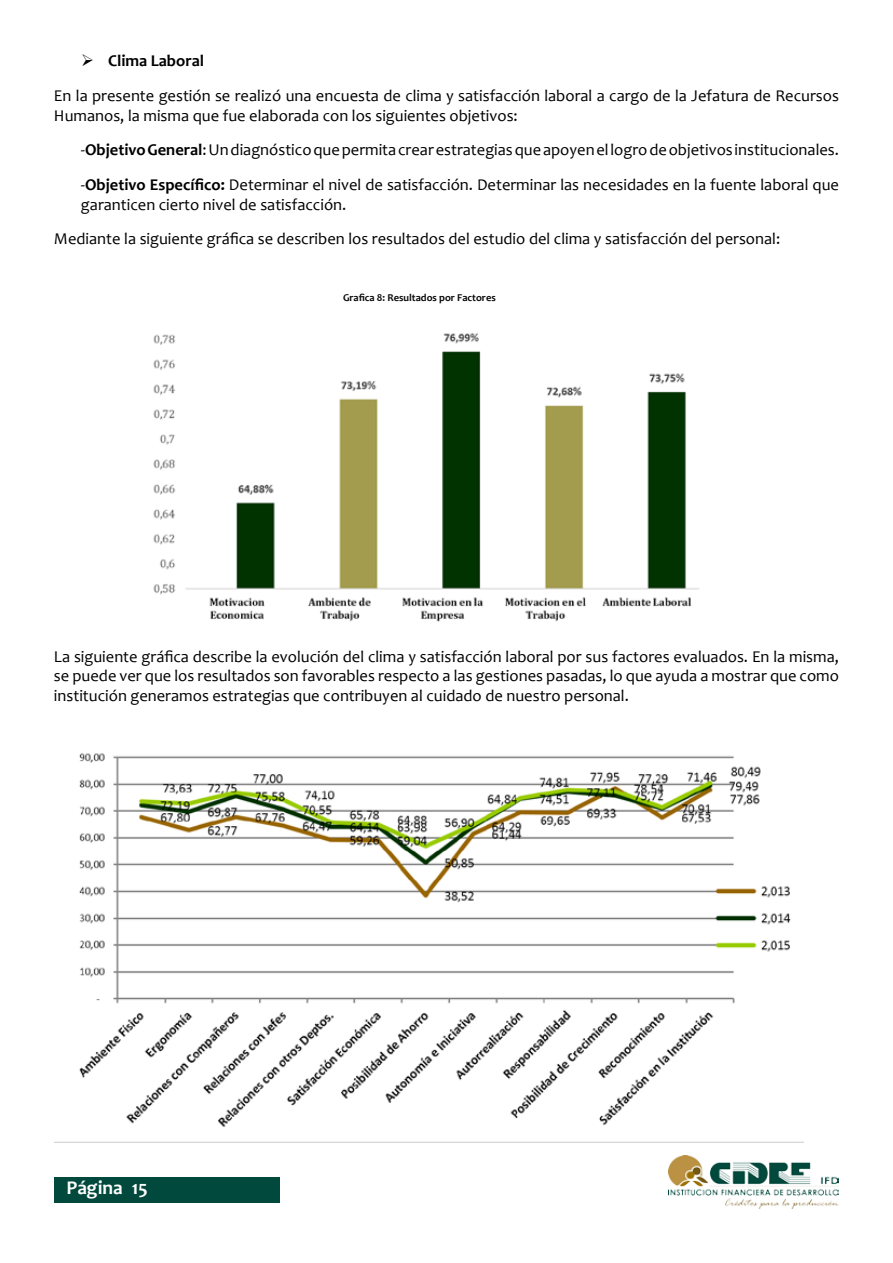
<style>
.page{position:relative;width:893px;height:1263px;background:#fff}
.page>*{position:absolute;margin:0;border:0;box-sizing:border-box;transform-origin:0 0}
.t1{font:700 19.5px "Candara";color:#fff}
.t2{font:16.5px/34.8px "Candara";color:#000}
.t3{font:700 10.5px "Candara";color:#080808}
.s1{font-weight:700}
</style>
<div class="page">
<img style="left:668px;top:1155px;width:171px;height:54px">
<div style="left:54px;top:1177px;width:225px;height:25px;background:#00493c"></div>
<img style="left:153px;top:332px;width:546px;height:290px">
<img style="left:54px;top:753px;width:750px;height:390px">
<p class="t2" style="left:54px;top:43px;width:786px;text-indent:27px">➢ <span class="s1">Clima Laboral<br></span>En la presente gestión se realizó una encuesta de clima y satisfacción laboral a cargo de la Jefatura de Recursos</p>
<p class="t2" style="left:81px;top:98px;width:759px;text-indent:-27px">Humanos, la misma que fue elaborada con los siguientes objetivos:<br>-<span class="s1">Objetivo General</span>: Un diagnóstico que permita crear estrategias que apoyen el logro de objetivos institucionales. -<span class="s1">Objetivo Específico:</span> Determinar el nivel de satisfacción. Determinar las necesidades en la fuente laboral que</p>
<p class="t2" style="left:54px;top:187px;width:728px;line-height:33.9px;text-indent:27px">garanticen cierto nivel de satisfacción.<br>Mediante la siguiente gráfica se describen los resultados del estudio del clima y satisfacción del personal:</p>
<p class="t3" style="left:343px;top:291px;width:154px">Grafica 8: Resultados por Factores</p>
<p class="t2" style="left:54px;top:646px;width:786px;line-height:19.8px;text-align:justify">La siguiente gráfica describe la evolución del clima y satisfacción laboral por sus factores evaluados. En la misma, se puede ver que los resultados son favorables respecto a las gestiones pasadas, lo que ayuda a mostrar que como institución generamos estrategias que contribuyen al cuidado de nuestro personal.</p>
<p class="t1" style="left:67px;top:1175px;width:83px">Página 15</p>
</div>
